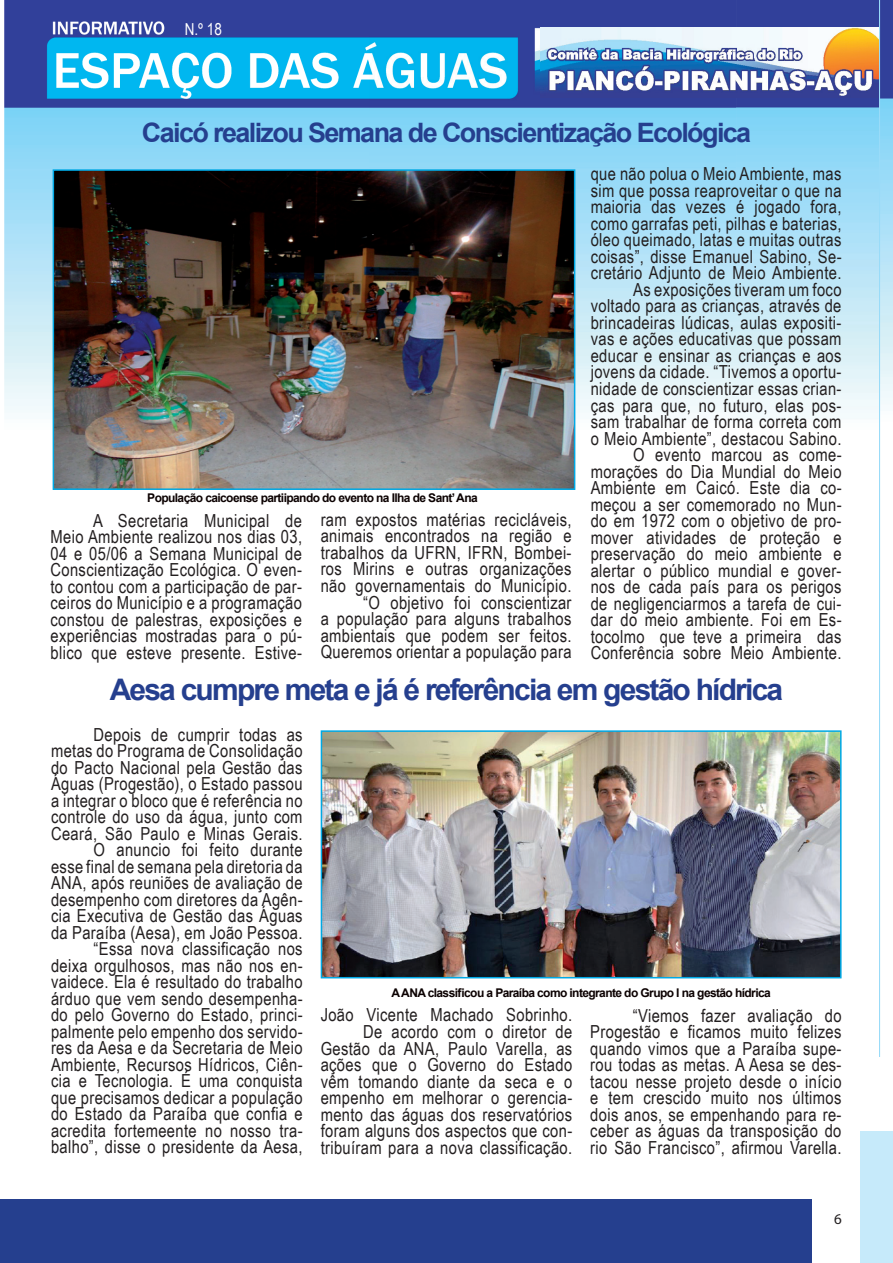
<style>
.page{position:relative;width:893px;height:1263px;background:#fff}
.page>*{position:absolute;margin:0;border:0;box-sizing:border-box;transform-origin:0 0}
.t1{font:700 29.7px "Arial";letter-spacing:-.06em;color:#253f8e}
.t2{font:700 26.7px "Arial";letter-spacing:-.06em;color:#253f8e}
.t3{font:18px/16.5px "Arial Narrow";letter-spacing:.02em;color:#231f20;text-align:right}
.t4{font:16.5px "Arial Narrow";color:#fff}
.t5{font:15px "Myriad Pro";color:#231f20}
.t6{font:700 12px "Arial";letter-spacing:-.05em;color:#0b0000}
</style>
<div class="page">
<img style="left:4px;top:0;width:732px;height:979px">
<img style="left:736px;top:0;width:143px;height:419px">
<div style="left:0;top:1199px;width:811px;height:64px;background:#253f8e"></div>
<img style="left:540px;top:28px;width:339px;height:70px">
<img style="left:56px;top:172px;width:516px;height:315px">
<div style="left:53px;top:169px;width:522px;height:321px;border:2px solid #00a9e5"></div>
<img style="left:324px;top:733px;width:515px;height:242px">
<div style="left:321px;top:730px;width:521px;height:248px;border:2px solid #00a9e5"></div>
<img style="left:879px;top:0;width:14px;height:1056px">
<div style="left:860px;top:1131px;width:33px;height:132px;background:#c6eafa"></div>
<p class="t4" style="left:185px;top:17px;width:39px">N.º 18</p>
<h2 class="t2" style="left:142px;top:115px;width:611px">Caicó realizou Semana de Conscientização Ecológica</h2>
<p class="t6" style="left:147px;top:490px;width:332px">População caicoense partiipando do evento na Ilha de Sant’ Ana</p>
<p class="t3" style="left:50px;top:511px;width:253px;text-align:justify;text-indent:43px">A Secretaria Municipal de Meio Ambiente realizou nos dias 03, 04 e 05/06 a Semana Municipal de Conscientização Ecológica. O even&shy;to contou com a participação de par&shy;ceiros do Município e a programação constou de palestras, exposições e experiências mostradas para o pú&shy;blico que esteve presente. Estive-</p>
<p class="t3" style="left:321px;top:511px;width:252px">ram expostos matérias recicláveis, animais encontrados na região e trabalhos da UFRN, IFRN, Bombei&shy;ros Mirins e outras organizações não governamentais do Município. “O objetivo foi conscientizar<br>a população para alguns trabalhos ambientais que podem ser feitos.<br>Queremos orientar a população para</p>
<p class="t3" style="left:591px;top:165px;width:252px">que não polua o Meio Ambiente, mas sim que possa reaproveitar o que na maioria das vezes é jogado fora, como garrafas peti, pilhas e baterias, óleo queimado, latas e muitas outras coisas”, disse Emanuel Sabino, Se&shy;cretário Adjunto de Meio Ambiente.<br>As exposições tiveram um foco voltado para as crianças, através de brincadeiras lúdicas, aulas expositi&shy;vas e ações educativas que possam educar e ensinar as crianças e aos jovens da cidade. “Tivemos a oportu&shy;nidade de conscientizar essas crian&shy;ças para que, no futuro, elas pos&shy;sam trabalhar de forma correta com o Meio Ambiente”, destacou Sabino.<br>O evento marcou as come&shy;morações do Dia Mundial do Meio Ambiente em Caicó. Este dia co&shy;meçou a ser comemorado no Mun&shy;do em 1972 com o objetivo de pro&shy;mover atividades de proteção e preservação do meio ambiente e alertar o público mundial e gover&shy;nos de cada país para os perigos de negligenciarmos a tarefa de cui&shy;dar do meio ambiente. Foi em Es&shy;tocolmo que teve a primeira das Conferência sobre Meio Ambiente.</p>
<h1 class="t1" style="left:110px;top:670px;width:675px">Aesa cumpre meta e já é referência em gestão hídrica</h1>
<p class="t3" style="left:51px;top:725px;width:253px">Depois de cumprir todas as metas do Programa de Consolidação do Pacto Nacional pela Gestão das Águas (Progestão), o Estado passou a integrar o bloco que é referência no controle do uso da água, junto com Ceará, São Paulo e Minas Gerais.<br>O anuncio foi feito durante<br>esse final de semana pela diretoria da ANA, após reuniões de avaliação de desempenho com diretores da Agên&shy;cia Executiva de Gestão das Águas da Paraíba (Aesa), em João Pessoa. “Essa nova classificação nos<br>deixa orgulhosos, mas não nos en&shy;vaidece. Ela é resultado do trabalho árduo que vem sendo desempenha&shy;do pelo Governo do Estado, princi&shy;palmente pelo empenho dos servido&shy;res da Aesa e da Secretaria de Meio Ambiente, Recursos Hídricos, Ciên&shy;cia e Tecnologia. É uma conquista que precisamos dedicar a população do Estado da Paraíba que confia e acredita fortemeente no nosso tra&shy;balho”, disse o presidente da Aesa,</p>
<p class="t6" style="left:391px;top:985px;width:381px">A ANA classificou a Paraíba como integrante do Grupo I na gestão hídrica</p>
<p class="t3" style="left:321px;top:1006px;width:253px">João Vicente Machado Sobrinho.<br>De acordo com o diretor de<br>Gestão da ANA, Paulo Varella, as ações que o Governo do Estado vêm tomando diante da seca e o empenho em melhorar o gerencia&shy;mento das águas dos reservatórios foram alguns dos aspectos que con&shy;tribuíram para a nova classificação.</p>
<p class="t3" style="left:590px;top:1006px;width:253px;text-align:justify;text-indent:43px">“Viemos fazer avaliação do Progestão e ficamos muito felizes quando vimos que a Paraíba supe&shy;rou todas as metas. A Aesa se des&shy;tacou nesse projeto desde o início e tem crescido muito nos últimos dois anos, se empenhando para re&shy;ceber as águas da transposição do rio São Francisco”, afirmou Varella.</p>
<p class="t5" style="left:834px;top:1209px;width:9px">6</p>
</div>
